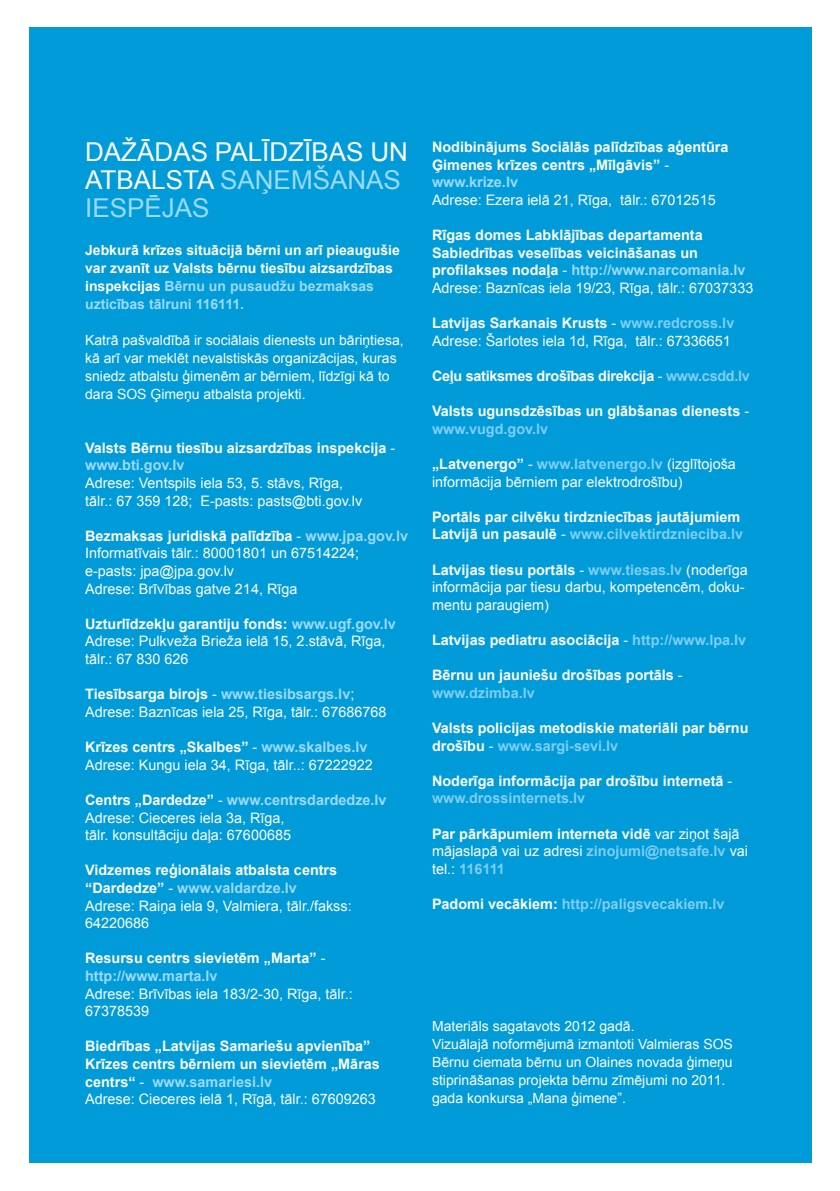
<style>
.page{position:relative;width:840px;height:1191px;background:#fff}
.page>*{position:absolute;margin:0;border:0;box-sizing:border-box;transform-origin:0 0}
.t1{font:26px/28px "Arial";color:#fcfdfd}
.t2{font:14.4px/17.6px "Arial";color:#fcfdfd}
.t3{font:700 14.4px/17.6px "Arial";color:#fcfdfd}
.t4{font:700 14.4px "Arial";letter-spacing:-.02em;color:#fcfdfd}
.t5{font:700 14.4px "Arial";color:#7ecef3}
.t6{font:14px/18px "Arial";color:#fcfdfd}
.t7{font:700 14px/18px "Arial";color:#fcfdfd}
.s1{color:#9cdaf7}
.s2{font-weight:400}
.s3{font-weight:700}
.s4{font-weight:700;color:#9cdaf7}
.s5{font-weight:700;color:#7ecef3}
.s6{color:#7ecef3}
.s7{color:#fcfdfd}
</style>
<div class="page">
<div style="left:29px;top:27px;width:782px;height:1135px;background:#009bd8"></div>
<h1 class="t1" style="left:85px;top:138px;width:324px">Dažādas palīdzības un atbalsta <span class="s1">saņemšanas iespējas</span></h1>
<p class="t7" style="left:85px;top:242px;width:316px">Jebkurā krīzes situācijā bērni un arī pieaugušie var zvanīt uz Valsts bērnu tiesību aizsardzības inspekcijas <span class="s1">Bērnu un pusaudžu bezmaksas uzticības tālruni 116111.</span></p>
<p class="t6" style="left:85px;top:331px;width:320px">Katrā pašvaldībā ir sociālais dienests un bāriņtiesa, kā arī var meklēt nevalstiskās organizācijas, kuras sniedz atbalstu ģimenēm ar bērniem, līdzīgi kā to dara SOS</p>
<p class="t6" style="left:150px;top:385px;width:156px">Ģimeņu atbalsta projekti.</p>
<p class="t3" style="left:85px;top:439px;width:311px">Valsts Bērnu tiesību aizsardzības inspekcija <span class="s2">- </span><span class="s1">www.bti.gov.lv</span></p>
<p class="t2" style="left:85px;top:474px;width:278px">Adrese: Ventspils iela 53, 5. stāvs, Rīga, tālr.: 67 359 128; E-pasts: pasts@bti.gov.lv</p>
<p class="t2" style="left:85px;top:527px;width:324px"><span class="s3">Bezmaksas juridiskā palīdzība</span> - <span class="s4">www.jpa.gov.lv </span>I nformatīvais tālr.: 80001801 un 67514224; e-pasts: jpa@jpa.gov.lv<br>Adrese: Brīvības gatve 214, Rīga</p>
<p class="t2" style="left:85px;top:615px;width:312px"><span class="s3">Uzturlīdzekļu garantiju fonds:</span> <span class="s4">www.ugf.gov.lv<br></span>Adrese: Pulkveža Brieža ielā 15, 2.stāvā, Rīga, tālr.: 67 830 626</p>
<p class="t2" style="left:85px;top:685px;width:302px"><span class="s3">Tiesībsarga birojs</span> - <span class="s4">www.tiesibsargs.lv</span>;<br>Adrese: Baznīcas iela 25, Rīga, tālr.: 67686768</p>
<p class="t2" style="left:85px;top:738px;width:289px"><span class="s3">Krīzes centrs „Skalbes”</span> - <span class="s4">www.skalbes.lv<br></span>Adrese: Kungu iela 34, Rīga, tālr..: 67222922</p>
<p class="t2" style="left:85px;top:791px;width:303px"><span class="s3">Centrs „Dardedze”</span> - <span class="s4">www.centrsdardedze.lv<br></span>Adrese: Cieceres iela 3a, Rīga,<br>tālr. konsultāciju daļa: 67600685</p>
<p class="t2" style="left:85px;top:861px;width:268px"><span class="s3">Vidzemes reģionālais atbalsta centrs “Dardedze”</span> - <span class="s4">www.valdardze.lv<br></span>Adrese: Raiņa iela 9, Valmiera, tālr./fakss:<br>64220686</p>
<p class="t3" style="left:85px;top:950px;width:242px">Resursu centrs sievietēm „Marta” <span class="s2">- </span><span class="s1">http://www.marta.lv</span></p>
<p class="t2" style="left:85px;top:984px;width:269px">Adrese: Brīvības iela 183/2-30, Rīga, tālr.:<br>67378539</p>
<p class="t3" style="left:85px;top:1038px;width:296px">Biedrības „Latvijas Samariešu apvienība” Krīzes centrs bērniem un sievietēm „Māras centrs“ <span class="s2">-</span> <span class="s1">www.samariesi.lv<br></span><span class="s2">Adrese: Cieceres ielā 1, Rīgā, tālr.: 67609263</span></p>
<p class="t3" style="left:432px;top:139px;width:298px">Nodibinājums Sociālās palīdzības aģentūra<br>Ģimenes krīzes centrs „Mīlgāvis” <span class="s2">- </span><span class="s1">www.krize.lv</span></p>
<p class="t2" style="left:432px;top:191px;width:285px">Adrese: Ezera ielā 21, Rīga, tālr.: 67012515</p>
<p class="t3" style="left:432px;top:227px;width:322px">Rīgas domes Labklājības departamenta Sabiedrības veselības veicināšanas un profilakses nodaļa <span class="s2">-</span> <span class="s1">http://www.narcomania.lv </span><span class="s2">Adrese: Baznīcas iela 19/23, Rīga, tālr.: 67037333</span></p>
<p class="t2" style="left:432px;top:314px;width:303px"><span class="s3">Latvijas Sarkanais Krusts</span> - <span class="s5">www.redcross.lv<br></span>Adrese: Šarlotes iela 1d, Rīga, tālr.: 67336651</p>
<p class="t4" style="left:432px;top:366px;width:319px">Ceļu satiksmes drošības direkcija <span class="s2">-</span> <span class="s6">www.csdd.lv</span></p>
<p class="t3" style="left:432px;top:403px;width:318px">Valsts ugunsdzēsības un glābšanas dienests <span class="s2">- </span><span class="s6">www.vugd.gov.lv</span></p>
<p class="t2" style="left:432px;top:455px;width:305px"><span class="s3">„Latvenergo”</span> - <span class="s5">www.latvenergo.lv</span> (izglītojoša informācija bērniem par elektrodrošību)</p>
<p class="t3" style="left:432px;top:508px;width:312px">Portāls par cilvēku tirdzniecības jautājumiem<br>Latvijā un pasaulē <span class="s2">-</span> <span class="s6">www.cilvektirdznieciba.lv</span></p>
<p class="t2" style="left:432px;top:561px;width:317px"><span class="s3">Latvijas tiesu portāls</span> - <span class="s5">www.tiesas.lv</span> (noderīga informācija par tiesu darbu, kompetencēm, doku&shy;mentu paraugiem)</p>
<p class="t3" style="left:432px;top:631px;width:315px">Latvijas pediatru asociācija <span class="s2">-</span> <span class="s6">http://www.lpa.lv</span></p>
<p class="t3" style="left:432px;top:667px;width:252px">Bērnu un jauniešu drošības portāls <span class="s2">- </span><span class="s6">www.dzimba.lv</span></p>
<p class="t3" style="left:432px;top:719px;width:318px">Valsts policijas metodiskie materiāli par bērnu drošību <span class="s2">-</span> <span class="s6">www.sargi-sevi.lv</span></p>
<p class="t3" style="left:432px;top:772px;width:302px">Noderīga informācija par drošību internetā <span class="s2">- </span><span class="s6">www.drossinternets.lv</span></p>
<p class="t2" style="left:432px;top:825px;width:317px"><span class="s3">Par pārkāpumiem interneta vidē</span> var ziņot šajā mājaslapā vai uz adresi <span class="s5">zinojumi@netsafe.lv</span> vai tel.: <span class="s5">116111</span></p>
<p class="t5" style="left:432px;top:894px;width:294px"><span class="s7">Padomi vecākiem:</span> http://paligsvecakiem.lv</p>
<p class="t6" style="left:432px;top:1017px;width:302px">Materiāls sagatavots 2012 gadā.<br>Vizuālajā noformējumā izmantoti Valmieras SOS Bērnu ciemata bērnu un Olaines novada ģimeņu stiprināšanas projekta bērnu zīmējumi no 2011. gada konkursa „Mana ģimene”.</p>
</div>
